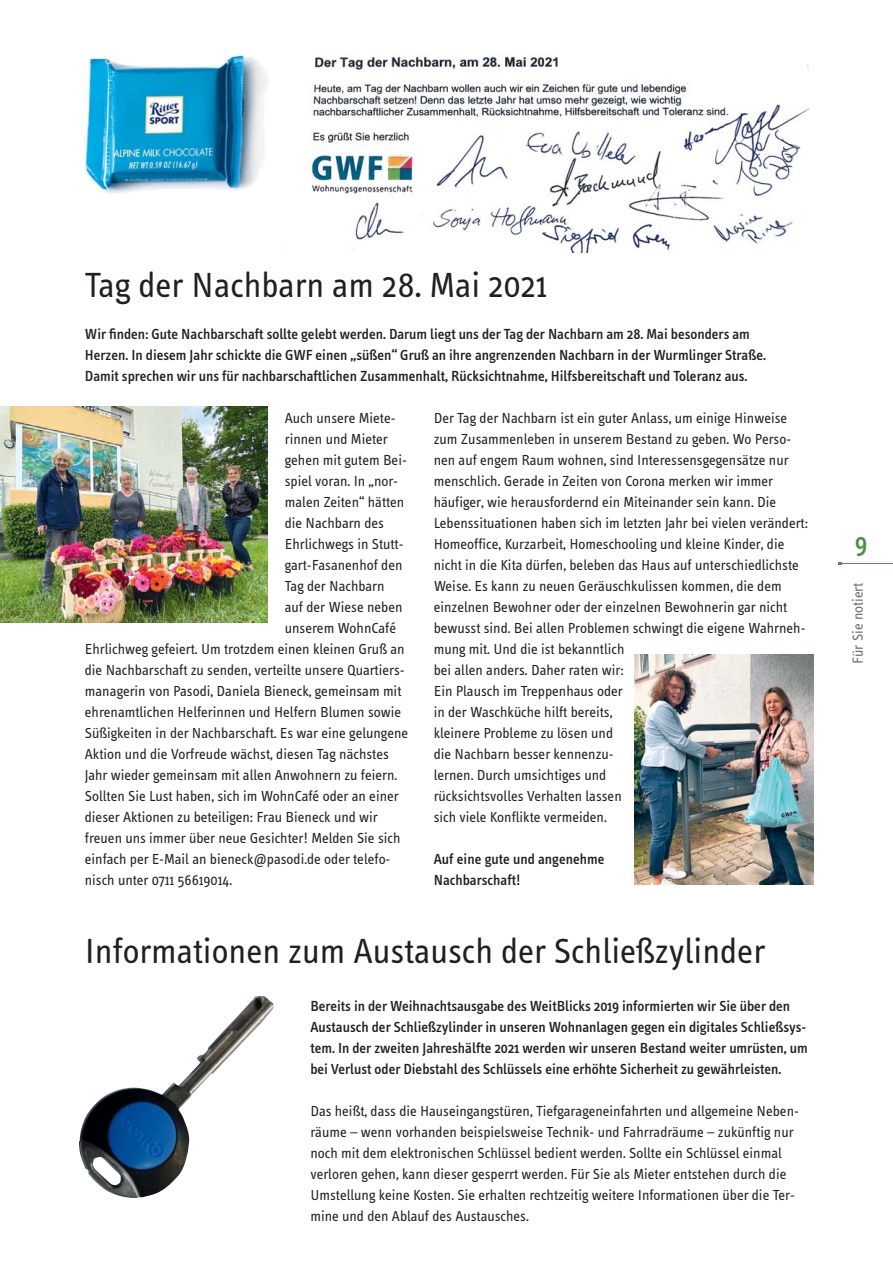
<style>
.page{position:relative;width:893px;height:1263px;background:#fff}
.page>*{position:absolute;margin:0;border:0;box-sizing:border-box;transform-origin:0 0}
.t1{font:36px "Info Text";color:#231f20}
.t2{font:500 27px "Info Text";color:#4f8e46}
.t3{font:15px/21px "Info Text";color:#231f20}
.t4{font:500 15px/21px "Info Text";color:#231f20}
.t5{font:15px "Info Text";color:#6d6e70}
</style>
<div class="page">
<hr style="left:839px;top:563px;width:53px;height:1px;background:#4f8e46">
<img style="left:85px;top:55px;width:723px;height:198px">
<img style="left:634px;top:655px;width:179px;height:230px">
<img style="left:0;top:407px;width:268px;height:216px">
<img style="left:79px;top:996px;width:195px;height:202px">
<h1 class="t1" style="left:85px;top:271px;width:464px">Tag der Nachbarn am 28. Mai 2021</h1>
<p class="t4" style="left:85px;top:324px;width:682px">Wir finden: Gute Nachbarschaft sollte gelebt werden. Darum liegt uns der Tag der Nachbarn am 28. Mai besonders am<br>Herzen. In diesem Jahr schickte die GWF einen „süßen“ Gruß an ihre angrenzenden Nachbarn in der Wurmlinger Straße.<br>Damit sprechen wir uns für nachbarschaftlichen Zusammenhalt, Rücksichtnahme, Hilfsbereitschaft und Toleranz aus.</p>
<p class="t3" style="left:285px;top:408px;width:112px">Auch unsere Miete-</p>
<p class="t3" style="left:285px;top:429px;width:104px">rinnen und Mieter</p>
<p class="t3" style="left:285px;top:450px;width:123px">gehen mit gutem Bei-</p>
<p class="t3" style="left:285px;top:471px;width:115px">spiel voran. In „nor-</p>
<p class="t3" style="left:285px;top:492px;width:121px">malen Zeiten“ hätten</p>
<p class="t3" style="left:285px;top:513px;width:101px">die Nachbarn des</p>
<p class="t3" style="left:285px;top:534px;width:120px">Ehrlichwegs in Stutt-</p>
<p class="t3" style="left:285px;top:555px;width:119px">gart-Fasanenhof den</p>
<p class="t3" style="left:285px;top:576px;width:101px">Tag der Nachbarn</p>
<p class="t3" style="left:285px;top:597px;width:119px">auf der Wiese neben</p>
<p class="t3" style="left:285px;top:618px;width:113px">unserem WohnCafé</p>
<p class="t3" style="left:85px;top:639px;width:321px">Ehrlichweg gefeiert. Um trotzdem einen kleinen Gruß an</p>
<p class="t3" style="left:85px;top:660px;width:321px">die Nachbarschaft zu senden, verteilte unsere Quartiers-</p>
<p class="t3" style="left:85px;top:681px;width:318px">managerin von Pasodi, Daniela Bieneck, gemeinsam mit</p>
<p class="t3" style="left:85px;top:702px;width:318px">ehrenamtlichen Helferinnen und Helfern Blumen sowie</p>
<p class="t3" style="left:85px;top:723px;width:325px">Süßigkeiten in der Nachbarschaft. Es war eine gelungene</p>
<p class="t3" style="left:85px;top:744px;width:305px">Aktion und die Vorfreude wächst, diesen Tag nächstes</p>
<p class="t3" style="left:85px;top:765px;width:314px">Jahr wieder gemeinsam mit allen Anwohnern zu feiern.</p>
<p class="t3" style="left:85px;top:786px;width:315px">Sollten Sie Lust haben, sich im WohnCafé oder an einer</p>
<p class="t3" style="left:85px;top:807px;width:294px">dieser Aktionen zu beteiligen: Frau Bieneck und wir</p>
<p class="t3" style="left:85px;top:828px;width:317px">freuen uns immer über neue Gesichter! Melden Sie sich</p>
<p class="t3" style="left:85px;top:849px;width:307px">einfach per E-Mail an bieneck@pasodi.de oder telefo-</p>
<p class="t3" style="left:85px;top:870px;width:149px">nisch unter 0711 56619014.</p>
<p class="t3" style="left:433px;top:408px;width:375px">Der Tag der Nachbarn ist ein guter Anlass, um einige Hinweise zum Zusammenleben in unserem Bestand zu geben. Wo Perso&shy;nen auf engem Raum wohnen, sind Interessensgegensätze nur menschlich. Gerade in Zeiten von Corona merken wir immer häufiger, wie herausfordernd ein Miteinander sein kann. Die Lebenssituationen haben sich im letzten Jahr bei vielen verändert:<br>Homeoffice, Kurzarbeit, Homeschooling und kleine Kinder, die nicht in die Kita dürfen, beleben das Haus auf unterschiedlichste Weise. Es kann zu neuen Geräuschkulissen kommen, die dem einzelnen Bewohner oder der einzelnen Bewohnerin gar nicht bewusst sind. Bei allen Problemen schwingt die eigene Wahrneh&shy;mung mit. Und die ist bekanntlich<br>bei allen anders. Daher raten wir:<br>Ein Plausch im Treppenhaus oder<br>in der Waschküche hilft bereits,<br>kleinere Probleme zu lösen und<br>die Nachbarn besser kennenzu-<br>lernen. Durch umsichtiges und<br>rücksichtsvolles Verhalten lassen<br>sich viele Konflikte vermeiden.</p>
<p class="t4" style="left:433px;top:849px;width:172px">Auf eine gute und angenehme<br>Nachbarschaft!</p>
<h1 class="t1" style="left:85px;top:937px;width:681px">Informationen zum Austausch der Schließzylinder</h1>
<p class="t4" style="left:310px;top:996px;width:499px">Bereits in der Weihnachtsausgabe des WeitBlicks 2019 informierten wir Sie über den Austausch der Schließzylinder in unseren Wohnanlagen gegen ein digitales Schließsys&shy;tem. In der zweiten Jahreshälfte 2021 werden wir unseren Bestand weiter umrüsten, um bei Verlust oder Diebstahl des Schlüssels eine erhöhte Sicherheit zu gewährleisten.</p>
<p class="t3" style="left:310px;top:1101px;width:490px">Das heißt, dass die Hauseingangstüren, Tiefgarageneinfahrten und allgemeine Neben&shy;räume – wenn vorhanden beispielsweise Technik- und Fahrradräume – zukünftig nur noch mit dem elektronischen Schlüssel bedient werden. Sollte ein Schlüssel einmal verloren gehen, kann dieser gesperrt werden. Für Sie als Mieter entstehen durch die Umstellung keine Kosten. Sie erhalten rechtzeitig weitere Informationen über die Ter&shy;mine und den Ablauf des Austausches.</p>
<h2 class="t2" style="left:854px;top:533px;width:14px">9</h2>
<p class="t5" style="left:852px;top:664px;width:83px;rotate:-90deg">Für Sie notiert</p>
</div>
